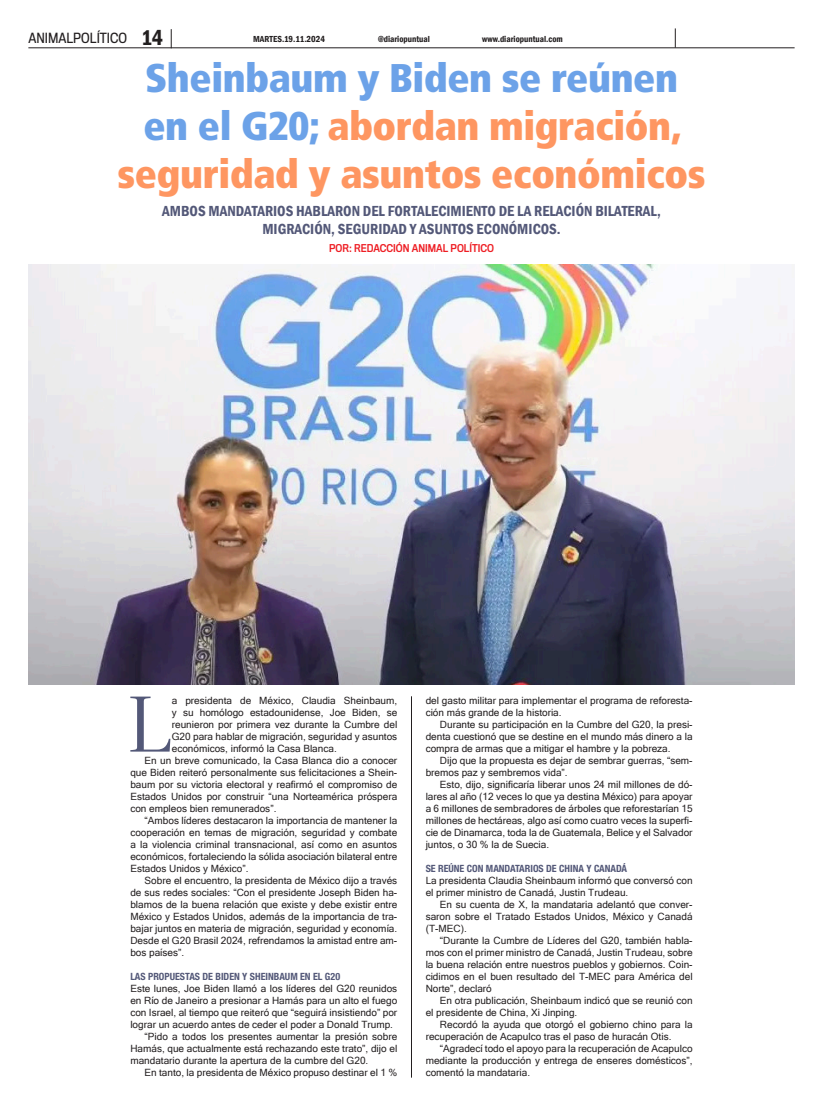
<style>
.page{position:relative;width:823px;height:1106px;background:#fff}
.page>*{position:absolute;margin:0;border:0;box-sizing:border-box;transform-origin:0 0}
.t1{font:78.6px "Acta Deck";color:#535878}
.t2{font:900 condensed 40px "Frutiger";letter-spacing:-.01em;color:#fe9661}
.t3{font:900 condensed 40px "Frutiger";letter-spacing:-.01em;color:#6ca2e8}
.t4{font:600 condensed 22px "Franklin Gothic";color:#231f20}
.t5{font:600 condensed 15px "Franklin Gothic";color:#535878}
.t6{font:13px "Titling Gothic FB Narrow";color:#231f20}
.t7{font:10px/12px "Microsoft Sans Serif";color:#231f20;text-align:justify}
.t8{font:700 condensed 10px "Helvetica Neue LT Std";color:#535878}
.t9{font:10px "Titling Gothic FB Narrow Standard";color:#ee1d23}
.t10{font:600 condensed 9px "Franklin Gothic";color:#231f20}
.s1{color:#6ca2e8}
</style>
<div class="page">
<hr style="left:28px;top:47px;width:766px;height:1px;background:#231f20">
<svg style="left:674px;top:28px;width:1px;height:20px"></svg>
<svg style="left:171px;top:29px;width:1px;height:19px"></svg>
<img style="left:29px;top:264px;width:765px;height:420px">
<hr style="left:411px;top:696px;width:1px;height:381px;background:#231f20">
<p class="t6" style="left:28px;top:30px;width:100px">ANIMALPOLÍTICO</p>
<p class="t4" style="left:141px;top:23px;width:24px">14</p>
<p class="t10" style="left:253px;top:33px;width:73px">MARTES.19.11.2024</p>
<p class="t10" style="left:378px;top:33px;width:53px">@diariopuntual</p>
<p class="t10" style="left:482px;top:33px;width:82px">www.diariopuntual.com</p>
<p class="t3" style="left:145px;top:54px;width:534px">Sheinbaum y Biden se reúnen</p>
<p class="t2" style="left:143px;top:102px;width:539px"><span class="s1">en el G20;</span> abordan migración,</p>
<p class="t2" style="left:117px;top:150px;width:589px">seguridad y asuntos económicos</p>
<p class="t5" style="left:162px;top:201px;width:499px">AMBOS MANDATARIOS HABLARON DEL FORTALECIMIENTO DE LA RELACIÓN BILATERAL,</p>
<p class="t5" style="left:262px;top:219px;width:300px">MIGRACIÓN, SEGURIDAD Y ASUNTOS ECONÓMICOS.</p>
<p class="t9" style="left:329px;top:243px;width:166px">POR: REDACCIÓN ANIMAL POLÍTICO</p>
<p class="t1" style="left:127px;top:678px;width:46px">L</p>
<p class="t7" style="left:172px;top:694px;width:227px">a presidenta de México, Claudia Sheinbaum, y su homólogo estadounidense, Joe Biden, se reunieron por primera vez durante la Cumbre del G20 para hablar de migración, seguridad y asuntos económicos, informó la Casa Blanca.</p>
<p class="t7" style="left:130px;top:754px;width:268px;text-indent:14px">En un breve comunicado, la Casa Blanca dio a conocer que Biden reiteró personalmente sus felicitaciones a Shein&shy;baum por su victoria electoral y reafirmó el compromiso de Estados Unidos por construir “una Norteamérica próspera con empleos bien remunerados”.</p>
<p class="t7" style="left:130px;top:814px;width:268px;text-indent:14px">“Ambos líderes destacaron la importancia de mantener la cooperación en temas de migración, seguridad y combate a la violencia criminal transnacional, así como en asuntos económicos, fortaleciendo la sólida asociación bilateral entre Estados Unidos y México”.</p>
<p class="t7" style="left:130px;top:874px;width:268px;text-indent:14px">Sobre el encuentro, la presidenta de México dijo a través de sus redes sociales: “Con el presidente Joseph Biden ha&shy;blamos de la buena relación que existe y debe existir entre México y Estados Unidos, además de la importancia de tra&shy;bajar juntos en materia de migración, seguridad y economía.<br>Desde el G20 Brasil 2024, refrendamos la amistad entre am&shy;bos países”.</p>
<p class="t8" style="left:130px;top:970px;width:211px">LAS PROPUESTAS DE BIDEN Y SHEINBAUM EN EL G20</p>
<p class="t7" style="left:130px;top:982px;width:268px">Este lunes, Joe Biden llamó a los líderes del G20 reunidos en Río de Janeiro a presionar a Hamás para un alto el fuego con Israel, al tiempo que reiteró que “seguirá insistiendo” por lograr un acuerdo antes de ceder el poder a Donald Trump.</p>
<p class="t7" style="left:130px;top:1030px;width:268px;text-indent:14px">“Pido a todos los presentes aumentar la presión sobre Hamás, que actualmente está rechazando este trato”, dijo el mandatario durante la apertura de la cumbre del G20.</p>
<p class="t7" style="left:144px;top:1066px;width:254px">En tanto, la presidenta de México propuso destinar el 1 %</p>
<p class="t7" style="left:425px;top:694px;width:268px">del gasto militar para implementar el programa de reforesta&shy;ción más grande de la historia.</p>
<p class="t7" style="left:425px;top:718px;width:268px;text-indent:14px">Durante su participación en la Cumbre del G20, la presi&shy;denta cuestionó que se destine en el mundo más dinero a la compra de armas que a mitigar el hambre y la pobreza.</p>
<p class="t7" style="left:425px;top:754px;width:268px;text-indent:14px">Dijo que la propuesta es dejar de sembrar guerras, “sem&shy;bremos paz y sembremos vida”.</p>
<p class="t7" style="left:425px;top:778px;width:268px;text-indent:14px">Esto, dijo, significaría liberar unos 24 mil millones de dó&shy;lares al año (12 veces lo que ya destina México) para apoyar a 6 millones de sembradores de árboles que reforestarían 15 millones de hectáreas, algo así como cuatro veces la superfi&shy;cie de Dinamarca, toda la de Guatemala, Belice y el Salvador juntos, o 30 % la de Suecia.</p>
<p class="t8" style="left:425px;top:862px;width:203px">SE REÚNE CON MANDATARIOS DE CHINA Y CANADÁ</p>
<p class="t7" style="left:425px;top:874px;width:268px">La presidenta Claudia Sheinbaum informó que conversó con el primer ministro de Canadá, Justin Trudeau.</p>
<p class="t7" style="left:425px;top:898px;width:268px;text-indent:14px">En su cuenta de X, la mandataria adelantó que conver&shy;saron sobre el Tratado Estados Unidos, México y Canadá (T-MEC).</p>
<p class="t7" style="left:425px;top:934px;width:268px;text-indent:14px">“Durante la Cumbre de Líderes del G20, también habla&shy;mos con el primer ministro de Canadá, Justin Trudeau, sobre la buena relación entre nuestros pueblos y gobiernos. Coin&shy;cidimos en el buen resultado del T-MEC para América del Norte”, declaró</p>
<p class="t7" style="left:425px;top:994px;width:268px;text-indent:14px">En otra publicación, Sheinbaum indicó que se reunió con el presidente de China, Xi Jinping.</p>
<p class="t7" style="left:425px;top:1018px;width:268px;text-indent:14px">Recordó la ayuda que otorgó el gobierno chino para la recuperación de Acapulco tras el paso de huracán Otis.</p>
<p class="t7" style="left:425px;top:1042px;width:268px;text-indent:14px">“Agradecí todo el apoyo para la recuperación de Acapulco mediante la producción y entrega de enseres domésticos”, comentó la mandataria.</p>
</div>
